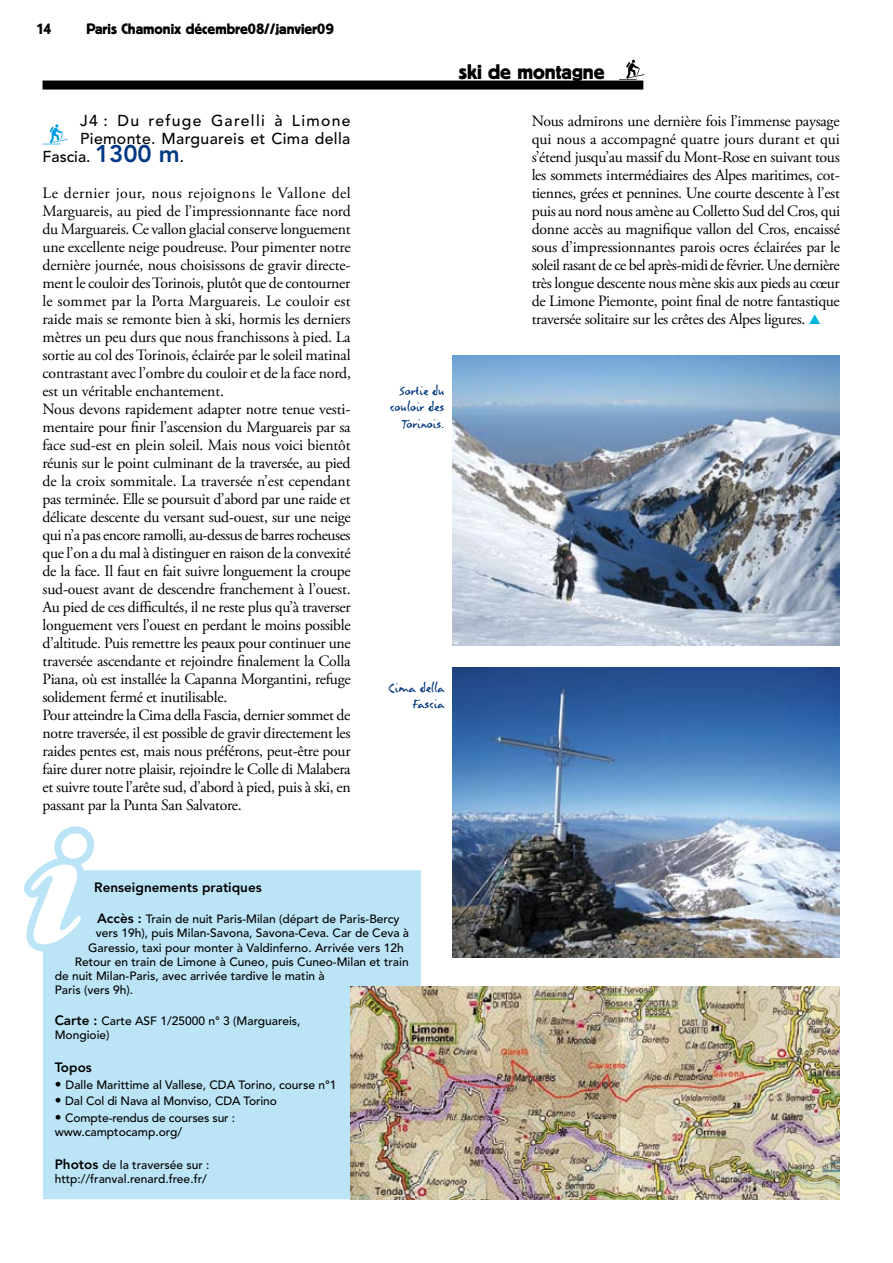
<style>
.page{position:relative;width:893px;height:1263px;background:#fff}
.page>*{position:absolute;margin:0;border:0;box-sizing:border-box;transform-origin:0 0}
.t1{font:169.35px "Carta";color:#fff}
.t2{font:21px "Block BE";color:#000}
.t3{font:16.5px/16.5px "Lettres Eclatees";color:#003882;text-align:right}
.t4{font:15.75px/18px "Adobe Garamond Pro";letter-spacing:-.02em;color:#000}
.t5{font:500 15.75px "Avenir";letter-spacing:.025em;color:#000}
.t6{font:500 15.75px "Avenir";letter-spacing:.08em;color:#000}
.t7{font:15px "Block BE";color:#000}
.t8{font:800 13.5px "Avenir";color:#000}
.t9{font:500 12px/14.2px "Avenir";color:#000}
.s1{font-weight:800;font-size:24px;color:#003882}
.s2{font-weight:800;font-size:13.5px}
.s3{color:#00b5dd}
</style>
<div class="page">
<svg style="left:619px;top:60px;width:25px;height:20px"></svg>
<div style="left:43px;top:81px;width:600px;height:9px;background:#000"></div>
<img style="left:453px;top:668px;width:387px;height:290px">
<svg style="left:43px;top:124px;width:24px;height:20px"></svg>
<div style="left:48px;top:875px;width:368px;height:319px;background:#bce4f7"></div>
<div style="left:43px;top:870px;width:378px;height:329px;border:10px solid #bce4f7"></div>
<svg style="left:24px;top:826px;width:77px;height:132px"></svg>
<img style="left:351px;top:986px;width:489px;height:213px">
<img style="left:453px;top:355px;width:387px;height:290px">
<p class="t7" style="left:36px;top:20px;width:17px">14</p>
<p class="t7" style="left:86px;top:20px;width:249px">Paris Chamonix décembre08//janvier09</p>
<p class="t6" style="left:80px;top:111px;width:272px">J4 : Du refuge Garelli à Limone</p>
<p class="t5" style="left:80px;top:129px;width:272px">Piemonte. Marguareis et Cima della</p>
<p class="t5" style="left:43px;top:147px;width:143px">Fascia. <span class="s1">1300 m</span>.</p>
<p class="t4" style="left:43px;top:185px;width:310px">Le dernier jour, nous rejoignons le Vallone del Marguareis, au pied de l’impressionnante face nord du Marguareis. Ce vallon glacial conserve longuement une excellente neige poudreuse. Pour pimenter notre dernière journée, nous choisissons de gravir directe&shy;ment le couloir des Torinois, plutôt que de contourner le sommet par la Porta Marguareis. Le couloir est raide mais se remonte bien à ski, hormis les derniers mètres un peu durs que nous franchissons à pied. La sortie au col des Torinois, éclairée par le soleil matinal contrastant avec l’ombre du couloir et de la face nord, est un véritable enchantement.<br>Nous devons rapidement adapter notre tenue vesti&shy;mentaire pour finir l’ascension du Marguareis par sa face sud-est en plein soleil. Mais nous voici bientôt réunis sur le point culminant de la traversée, au pied de la croix sommitale. La traversée n’est cependant pas terminée. Elle se poursuit d’abord par une raide et délicate descente du versant sud-ouest, sur une neige qui n’a pas encore ramolli, au-dessus de barres rocheuses que l’on a du mal à distinguer en raison de la convexité de la face. Il faut en fait suivre longuement la croupe sud-ouest avant de descendre franchement à l’ouest.<br>Au pied de ces difficultés, il ne reste plus qu’à traverser longuement vers l’ouest en perdant le moins possible d’altitude. Puis remettre les peaux pour continuer une traversée ascendante et rejoindre finalement la Colla Piana, où est installée la Capanna Morgantini, refuge solidement fermé et inutilisable.<br>Pour atteindre la Cima della Fascia, dernier sommet de notre traversée, il est possible de gravir directement les raides pentes est, mais nous préférons, peut-être pour faire durer notre plaisir, rejoindre le Colle di Malabera et suivre toute l’arête sud, d’abord à pied, puis à ski, en passant par la Punta San Salvatore.</p>
<p class="t3" style="left:390px;top:383px;width:56px">Sortie du couloir des<br>Torinois.</p>
<p class="t3" style="left:388px;top:680px;width:58px">Cima della<br>Fascia</p>
<h1 class="t1" style="left:31px;top:785px;width:59px">z</h1>
<p class="t8" style="left:94px;top:879px;width:169px">Renseignements pratiques</p>
<p class="t9" style="left:97px;top:912px;width:304px"><span class="s2">Accès :</span> Train de nuit Paris-Milan (départ de Paris-Bercy</p>
<p class="t9" style="left:96px;top:926px;width:315px">vers 19h), puis Milan-Savona, Savona-Ceva. Car de Ceva à</p>
<p class="t9" style="left:88px;top:940px;width:317px">Garessio, taxi pour monter à Valdinferno. Arrivée vers 12h</p>
<p class="t9" style="left:75px;top:955px;width:335px">Retour en train de Limone à Cuneo, puis Cuneo-Milan et train</p>
<p class="t9" style="left:55px;top:969px;width:272px">de nuit Milan-Paris, avec arrivée tardive le matin à</p>
<p class="t9" style="left:55px;top:983px;width:80px">Paris (vers 9h).</p>
<p class="t9" style="left:55px;top:1014px;width:247px"><span class="s2">Carte :</span> Carte ASF 1/25000 n° 3 (-Marguareis,<br>Mongioie)</p>
<p class="t8" style="left:55px;top:1059px;width:39px">Topos</p>
<p class="t9" style="left:55px;top:1078px;width:283px"><span class="s2">•</span> Dalle Marittime al Vallese, CDA Torino, course n°1</p>
<p class="t9" style="left:55px;top:1094px;width:224px"><span class="s2">•</span> Dal Col di Nava al Monviso, CDA Torino</p>
<p class="t9" style="left:55px;top:1111px;width:182px"><span class="s2">•</span> Compte-rendus de courses sur : www.camptocamp.org/</p>
<p class="t9" style="left:55px;top:1158px;width:156px"><span class="s2">Photos</span> de la traversée sur : http://franval.renard.free.fr/</p>
<h2 class="t2" style="left:459px;top:60px;width:148px">ski de montagne</h2>
<p class="t4" style="left:532px;top:113px;width:310px;text-align:justify">Nous admirons une dernière fois l’immense paysage qui nous a accompagné quatre jours durant et qui s’étend jusqu’au massif du Mont-Rose en suivant tous les sommets intermédiaires des Alpes maritimes, cot&shy;tiennes, grées et pennines. Une courte descente à l’est puis au nord nous amène au Colletto Sud del Cros, qui donne accès au magnifique vallon del Cros, encaissé sous d’impressionnantes parois ocres éclairées par le soleil rasant de ce bel après-midi de février. Une dernière très longue descente nous mène skis aux pieds au cœur de Limone Piemonte, point final de notre fantastique traversée solitaire sur les crêtes des Alpes ligures. <span class="s3">▲</span></p>
</div>
